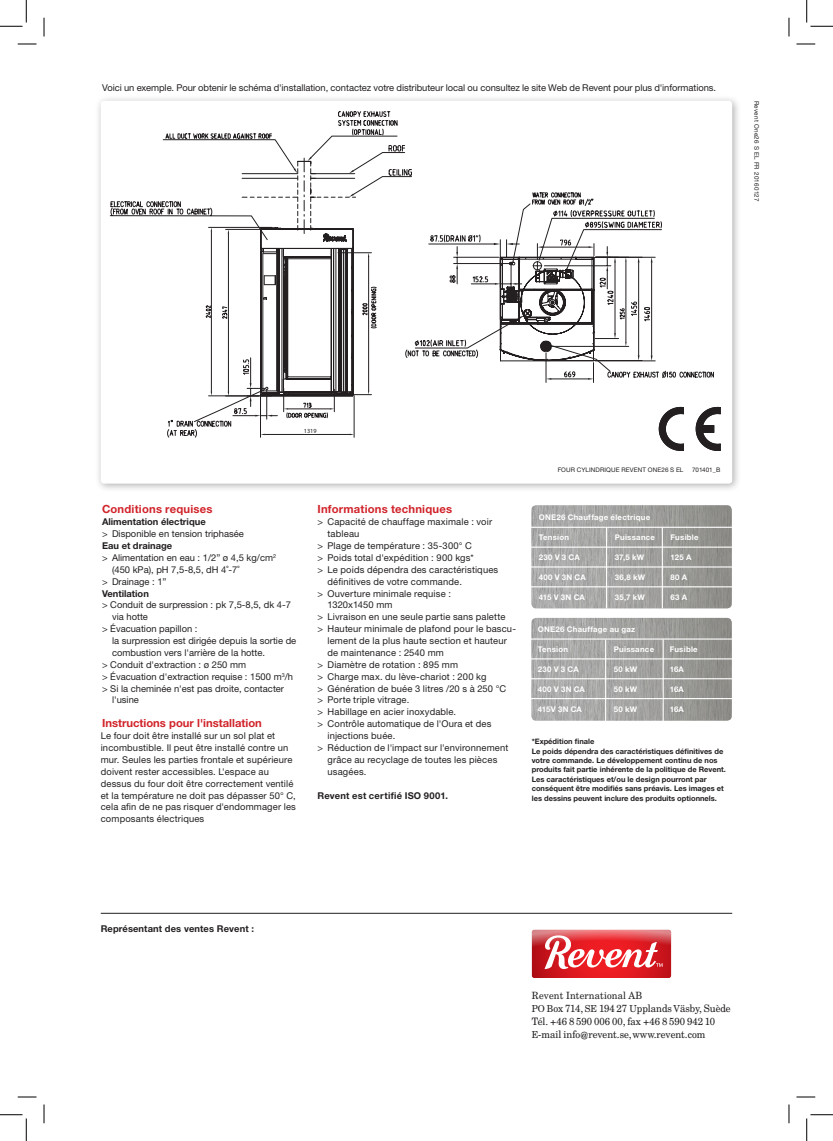
<style>
.page{position:relative;width:833px;height:1141px;background:#fff}
.page>*{position:absolute;margin:0;border:0;box-sizing:border-box;transform-origin:0 0}
.t1{font:700 11.25px "Helvetica Neue LT Std";letter-spacing:.015em;color:#d1232a}
.t2{font:10.25px "New Century Schoolbook JVD";color:#231f20}
.t3{font:10px "New Century Schoolbook JVD";letter-spacing:.02em;color:#231f20}
.t4{font:9.38px/11.9px "Helvetica Neue LT Std";letter-spacing:.015em;color:#231f20}
.t5{font:9.38px "Helvetica Neue LT Std";letter-spacing:-.005em;color:#231f20}
.t6{font:700 9.38px "Helvetica Neue LT Std";color:#231f20}
.t7{font:700 9.38px "Helvetica Neue LT Std";letter-spacing:.025em;color:#231f20}
.t8{font:700 7.88px "Helvetica Neue LT Std";letter-spacing:.03em;color:#fff}
.t9{font:700 7.5px/9.4px "Helvetica Neue LT Std";color:#231f20}
.t10{font:6.25px "Helvetica Neue LT Std";letter-spacing:.025em;color:#231f20}
.t11{font:6.25px "Myriad Pro";color:#231f20}
.s1{font-size:9.62px}
</style>
<div class="page">
<hr style="left:101px;top:913px;width:630px;height:1px;background:#231f20">
<svg style="left:531px;top:929px;width:139px;height:48px;background:#e3575c"></svg>
<svg style="left:531px;top:505px;width:200px;height:103px;background:#a2a2a0"></svg>
<hr style="left:529px;top:526px;width:202px;height:2px;background:#fff">
<hr style="left:529px;top:546px;width:202px;height:1px;background:#fff">
<hr style="left:529px;top:566px;width:202px;height:1px;background:#fff">
<hr style="left:529px;top:586px;width:202px;height:1px;background:#fff">
<hr style="left:605px;top:528px;width:1px;height:80px;background:#fff">
<hr style="left:661px;top:527px;width:1px;height:81px;background:#fff">
<svg style="left:531px;top:618px;width:200px;height:102px;background:#a2a29f"></svg>
<hr style="left:528px;top:638px;width:219px;height:1px;background:#fff">
<hr style="left:528px;top:658px;width:219px;height:1px;background:#fff">
<hr style="left:528px;top:678px;width:219px;height:1px;background:#fff">
<hr style="left:528px;top:698px;width:219px;height:1px;background:#fff">
<hr style="left:604px;top:639px;width:2px;height:82px;background:#fff">
<hr style="left:662px;top:639px;width:1px;height:83px;background:#fff">
<div style="left:95px;top:95px;width:646px;height:398px;background:#231f20;opacity:.35"></div>
<div style="left:101px;top:101px;width:630px;height:382px;background:#fff;border-radius:4px"></div>
<svg style="left:95px;top:96px;width:68px;height:352px"></svg>
<svg style="left:110px;top:200px;width:53px;height:212px"></svg>
<svg style="left:163px;top:95px;width:557px;height:355px"></svg>
<div style="left:303px;top:425px;width:13px;height:9px;background:#fff"></div>
<svg style="left:18px;top:43px;width:18px;height:2px"></svg>
<svg style="left:796px;top:43px;width:18px;height:2px"></svg>
<svg style="left:18px;top:1096px;width:18px;height:1px"></svg>
<svg style="left:796px;top:1096px;width:18px;height:1px"></svg>
<svg style="left:43px;top:18px;width:2px;height:18px"></svg>
<svg style="left:43px;top:1104px;width:2px;height:19px"></svg>
<svg style="left:788px;top:18px;width:1px;height:18px"></svg>
<svg style="left:788px;top:1104px;width:1px;height:19px"></svg>
<svg style="left:0;top:0;width:27px;height:27px"></svg>
<svg style="left:0;top:1114px;width:27px;height:26px"></svg>
<svg style="left:806px;top:0;width:26px;height:27px"></svg>
<svg style="left:806px;top:1114px;width:26px;height:26px"></svg>
<p class="t5" style="left:102px;top:82px;width:615px">Voici un exemple. Pour obtenir le schéma d'installation, contactez votre distributeur local ou consultez le site Web de Revent pour plus d'informations.</p>
<p class="t10" style="left:759px;top:101px;width:102px;rotate:90deg">Revent One26 S EL FR 20160127</p>
<p class="t11" style="left:303px;top:426px;width:14px">1319</p>
<p class="t1" style="left:102px;top:502px;width:112px">Conditions requises</p>
<p class="t6" style="left:102px;top:516px;width:105px">Alimentation électrique</p>
<p class="t4" style="left:102px;top:527px;width:143px">&gt; Disponible en tension triphasée</p>
<p class="t6" style="left:102px;top:540px;width:72px">Eau et drainage</p>
<p class="t4" style="left:112px;top:551px;width:165px;text-indent:-10px">&gt; Alimentation en eau : 1/2” ø 4,5 kg/cm<sup>2 </sup>(450 kPa), pH 7,5-8,5, dH 4˚-7˚</p>
<p class="t4" style="left:102px;top:575px;width:66px">&gt; Drainage : 1”</p>
<p class="t6" style="left:102px;top:587px;width:48px">Ventilation</p>
<p class="t4" style="left:112px;top:599px;width:180px;text-indent:-10px">&gt; Conduit de surpression : pk 7,5-8,5, dk 4-7 via hotte</p>
<p class="t4" style="left:102px;top:622px;width:97px">&gt; Évacuation papillon :</p>
<p class="t4" style="left:112px;top:634px;width:186px">la surpression est dirigée depuis la sortie de</p>
<p class="t4" style="left:112px;top:646px;width:154px">combustion vers l'arrière de la hotte.</p>
<p class="t4" style="left:102px;top:658px;width:145px">&gt; Conduit d'extraction : ø 250 mm</p>
<p class="t4" style="left:102px;top:670px;width:192px">&gt; Évacuation d'extraction requise : 1500 m<sup>3</sup>/h</p>
<p class="t4" style="left:112px;top:682px;width:173px;text-indent:-10px">&gt; Si la cheminée n'est pas droite, contacter l'usine</p>
<p class="t1" style="left:102px;top:716px;width:161px">Instructions pour l'installation</p>
<p class="t4" style="left:101px;top:729px;width:197px">Le four doit être installé sur un sol plat et incombustible. Il peut être installé contre un mur. Seules les parties frontale et supérieure doivent rester accessibles. L'espace au dessus du four doit être correctement ventilé et la température ne doit pas dépasser 50° C, cela afin de ne pas risquer d'endommager les composants électriques</p>
<p class="t1" style="left:317px;top:502px;width:136px">Informations techniques</p>
<p class="t4" style="left:327px;top:516px;width:166px;text-indent:-10px">&gt; Capacité de chauffage maximale : voir tableau</p>
<p class="t4" style="left:317px;top:539px;width:156px">&gt; Plage de température : 35-300° C</p>
<p class="t4" style="left:317px;top:551px;width:158px">&gt; Poids total d'expédition : 900 kgs*</p>
<p class="t4" style="left:327px;top:563px;width:172px;text-indent:-10px">&gt; Le poids dépendra des caractéristiques définitives de votre commande.</p>
<p class="t4" style="left:327px;top:587px;width:125px;text-indent:-10px">&gt; Ouverture minimale requise :<br>1320x1450 mm</p>
<p class="t4" style="left:317px;top:611px;width:189px">&gt; Livraison en une seule partie sans palette</p>
<p class="t4" style="left:327px;top:622px;width:190px;text-indent:-10px">&gt; Hauteur minimale de plafond pour le bascu&shy;lement de la plus haute section et hauteur de maintenance : 2540 mm</p>
<p class="t4" style="left:317px;top:658px;width:142px">&gt; Diamètre de rotation : 895 mm</p>
<p class="t4" style="left:317px;top:670px;width:170px">&gt; Charge max. du lève-chariot : 200 kg</p>
<p class="t4" style="left:317px;top:682px;width:190px">&gt; Génération de buée 3 litres /20 s à 250 °C</p>
<p class="t4" style="left:317px;top:694px;width:93px">&gt; Porte triple vitrage.</p>
<p class="t4" style="left:317px;top:706px;width:140px">&gt; Habillage en acier inoxydable.</p>
<p class="t4" style="left:327px;top:717px;width:165px;text-indent:-10px">&gt; Contrôle automatique de l'Oura et des injections buée.</p>
<p class="t4" style="left:327px;top:741px;width:182px;text-indent:-10px">&gt; Réduction de l'impact sur l'environnement grâce au recyclage de toutes les pièces usagées.</p>
<p class="t7" style="left:317px;top:789px;width:132px">Revent est certifié ISO 9001.</p>
<p class="t10" style="left:557px;top:466px;width:127px">FOUR CYLINDRIQUE REVENT ONE26 S EL</p>
<p class="t10" style="left:691px;top:466px;width:30px">701401_B</p>
<p class="t8" style="left:538px;top:512px;width:113px">ONE26 Chauffage électrique</p>
<p class="t8" style="left:538px;top:532px;width:32px">Tension</p>
<p class="t8" style="left:614px;top:532px;width:42px">Puissance</p>
<p class="t8" style="left:670px;top:532px;width:30px">Fusible</p>
<p class="t8" style="left:538px;top:552px;width:42px">230 V 3 CA</p>
<p class="t8" style="left:614px;top:552px;width:31px">37,5 kW</p>
<p class="t8" style="left:670px;top:552px;width:22px">125 A</p>
<p class="t8" style="left:538px;top:572px;width:49px">400 V 3N CA</p>
<p class="t8" style="left:614px;top:572px;width:32px">36,8 kW</p>
<p class="t8" style="left:670px;top:572px;width:18px">80 A</p>
<p class="t8" style="left:538px;top:592px;width:48px">415 V 3N CA</p>
<p class="t8" style="left:614px;top:592px;width:32px">35,7 kW</p>
<p class="t8" style="left:670px;top:592px;width:18px">63 A</p>
<p class="t8" style="left:537px;top:624px;width:99px">ONE26 Chauffage au gaz</p>
<p class="t8" style="left:537px;top:644px;width:32px">Tension</p>
<p class="t8" style="left:613px;top:644px;width:42px">Puissance</p>
<p class="t8" style="left:669px;top:644px;width:30px">Fusible</p>
<p class="t8" style="left:537px;top:664px;width:42px">230 V 3 CA</p>
<p class="t8" style="left:613px;top:664px;width:25px">50 kW</p>
<p class="t8" style="left:669px;top:664px;width:16px">16A</p>
<p class="t8" style="left:537px;top:684px;width:49px">400 V 3N CA</p>
<p class="t8" style="left:613px;top:684px;width:25px">50 kW</p>
<p class="t8" style="left:669px;top:684px;width:16px">16A</p>
<p class="t8" style="left:537px;top:704px;width:46px">415V 3N CA</p>
<p class="t8" style="left:613px;top:704px;width:25px">50 kW</p>
<p class="t8" style="left:669px;top:704px;width:16px">16A</p>
<p class="t9" style="left:531px;top:736px;width:64px">*Expédition finale</p>
<p class="t9" style="left:531px;top:746px;width:195px">Le poids dépendra des caractéristiques définitives de votre commande. Le développement continu de nos produits fait partie inhérente de la politique de Revent.<br>Les caractéristiques et/ou le design pourront par conséquent être modifiés sans préavis. Les images et les dessins peuvent inclure des produits optionnels.</p>
<p class="t6" style="left:101px;top:922px;width:155px">Représentant des ventes Revent :</p>
<p class="t3" style="left:531px;top:989px;width:112px">Revent International AB</p>
<p class="t2" style="left:531px;top:1002px;width:200px"><span class="s1">PO B</span>ox 714, <span class="s1">SE</span> 194 27 <span class="s1">U</span>pplands <span class="s1">V</span>äsby, Suède</p>
<p class="t2" style="left:531px;top:1014px;width:185px">Tél. +46 8 590 006 00, fax +46 8 590 942 10</p>
<p class="t2" style="left:531px;top:1027px;width:175px"><span class="s1">E</span>-mail info@revent.se, www.revent.com</p>
</div>
